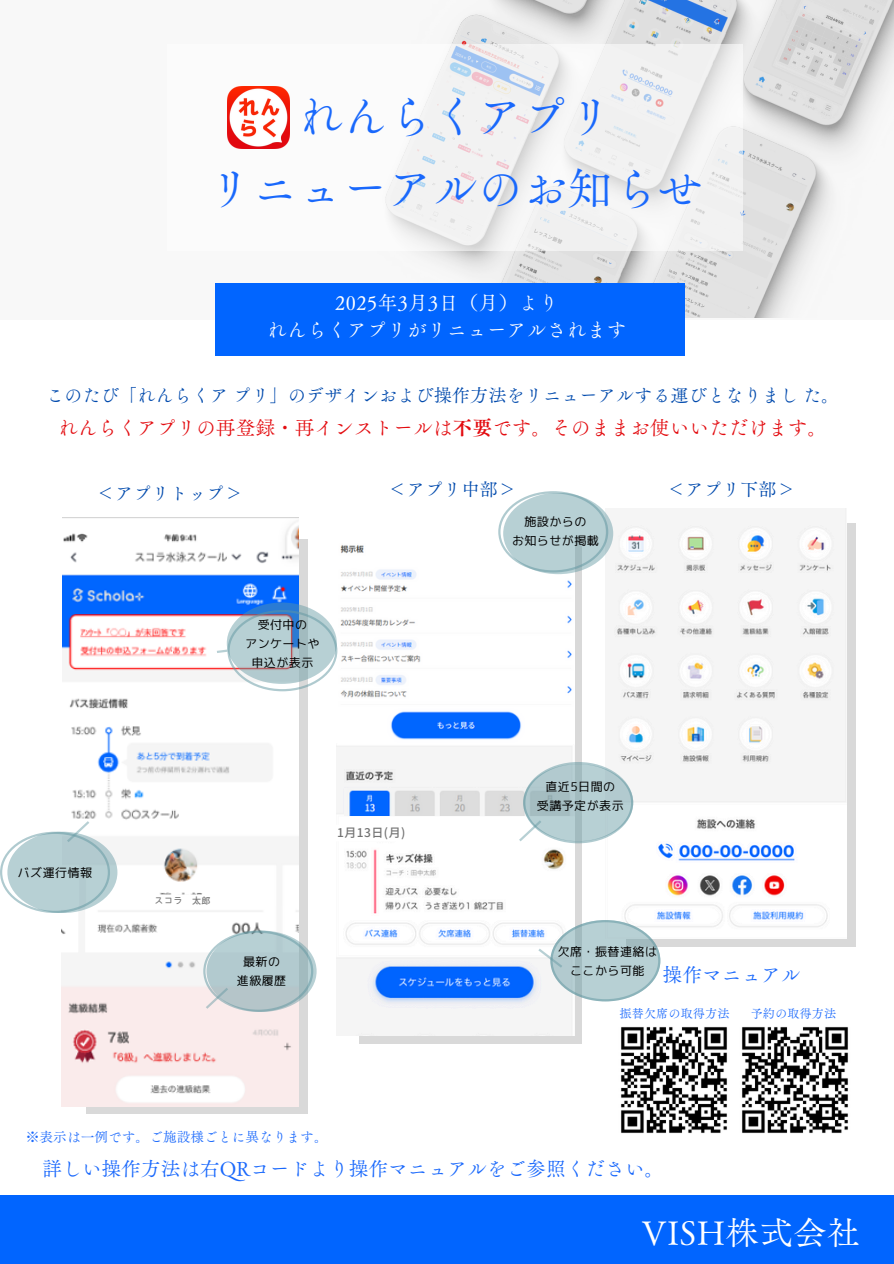
<style>
.page{position:relative;width:894px;height:1264px;background:#fff}
.page>*{position:absolute;margin:0;border:0;box-sizing:border-box;transform-origin:0 0}
.t1{font:45px/72px "Canva Tsuku A Old Min Pr 6 N R";color:#1968fc;text-align:center}
.t2{font:33px "Canva Tsuku A Old Min Pr 6 N R";letter-spacing:.025em;color:#fff}
.t3{font:19.65px "Canva Tsuku A Old Min Pr 6 N R";color:#1968fc}
.t4{font:19.65px "Canva Tsuku A Old Min Pr 6 N R";color:#e30c10}
.t5{font:19.5px/27px "Canva Tsuku A Old Min Pr 6 N R";letter-spacing:.025em;color:#fff;text-align:center}
.t6{font:18.15px "Canva Tsuku A Old Min Pr 6 N R";color:#004aad}
.t7{font:13.65px "Canva Tsuku A Old Min Pr 6 N R";color:#1968fc}
.t8{font:12.15px "Canva Tsuku A Old Min Pr 6 N R";color:#1968fc}
.t9{font:12px/19px "mplus 1 p regular";letter-spacing:.04em;color:#000;text-align:center}
.t10{font:700 12px "Bokutachino Gothic 2";color:#737373}
.t11{font:700 9px "Bokutachino Gothic 2";color:#737373}
.s1{font-family:"Canva Tsuku A Old Min Pr 6 N B"}
</style>
<div class="page">
<div style="left:0;top:1194px;width:893px;height:69px;background:#0165ff"></div>
<svg style="left:215px;top:0;width:678px;height:318px"></svg>
<svg style="left:215px;top:45px;width:527px;height:206px;fill:#f2f2f2"></svg>
<div style="left:215px;top:284px;width:470px;height:72px;background:#0165ff"></div>
<img style="left:227px;top:86px;width:62px;height:62px">
<div style="left:86px;top:539px;width:221px;height:574px;background:#d9d9d9"></div>
<img style="left:62px;top:517px;width:237px;height:544px">
<img style="left:62px;top:906px;width:236px;height:200px">
<svg style="left:359px;top:585px;width:222px;height:458px;background:#ddd"></svg>
<img style="left:337px;top:545px;width:237px;height:490px">
<div style="left:626px;top:524px;width:229px;height:423px;background:#d9d9d9"></div>
<img style="left:608px;top:508px;width:238px;height:430px">
<svg style="left:537px;top:920px;width:123px;height:81px"></svg>
<svg style="left:227px;top:602px;width:110px;height:82px"></svg>
<svg style="left:215px;top:610px;width:122px;height:81px;background:#becfd7"></svg>
<div style="left:7px;top:831px;width:110px;height:82px;background:#b7d0d4;border-radius:50%"></div>
<svg style="left:0;top:819px;width:110px;height:93px"></svg>
<svg style="left:203px;top:930px;width:110px;height:81px;background:#bcced2"></svg>
<img style="left:621px;top:1027px;width:106px;height:106px">
<img style="left:742px;top:1027px;width:106px;height:106px">
<img style="left:344px;top:788px;width:174px;height:27px">
<svg style="left:518px;top:762px;width:115px;height:81px"></svg>
<svg style="left:523px;top:764px;width:110px;height:77px;background:#aec8cc"></svg>
<svg style="left:496px;top:491px;width:112px;height:94px"></svg>
<svg style="left:503px;top:493px;width:110px;height:81px;background:#b4cdd1"></svg>
<svg style="left:151px;top:894px;width:63px;height:13px"></svg>
<svg style="left:337px;top:824px;width:73px;height:17px"></svg>
<h1 class="t1" style="left:208px;top:80px;width:496px">れんらくアプリ<br>リニューアルのお知らせ</h1>
<p class="t5" style="left:267px;top:289px;width:360px">2025年3月 3日（月）より<br>れんらくアプリがリニューアルされます</p>
<h4 class="t6" style="left:46px;top:386px;width:794px">このたび「れんらくアプリ」のデザインおよび操作方法をリニューアルする運びとなりました。</h4>
<h4 class="t4" style="left:58px;top:417px;width:770px">れんらくアプリの再登録・再インストールは<span class="s1">不要</span>です。そのままお使いいただけます。</h4>
<p class="t6" style="left:97px;top:483px;width:147px">＜アプリトップ＞</p>
<p class="t6" style="left:388px;top:480px;width:129px">＜アプリ中部＞</p>
<p class="t6" style="left:667px;top:480px;width:129px">＜アプリ下部＞</p>
<p class="t9" style="left:512px;top:512px;width:88px">施設からの<br>お知らせが掲載</p>
<p class="t9" style="left:18px;top:862px;width:76px">バズ運行情報</p>
<h6 class="t9" style="left:245px;top:614px;width:76px">受付中の<br>アンケートや申込が表示</h6>
<p class="t11" style="left:155px;top:895px;width:57px">スコラ 太郎</p>
<p class="t10" style="left:337px;top:826px;width:70px">1月 13日 (月)</p>
<p class="t9" style="left:536px;top:776px;width:88px">直近5日間の<br>受講予定が表示</p>
<h4 class="t9" style="left:557px;top:941px;width:101px">欠席・振替連絡はここから可能</h4>
<p class="t9" style="left:237px;top:952px;width:51px">最新の進級履歴</p>
<p class="t3" style="left:662px;top:964px;width:139px">操作マニュアル</p>
<h6 class="t8" style="left:619px;top:1007px;width:112px">振替欠席の取得方法</h6>
<p class="t8" style="left:750px;top:1007px;width:87px">予約の取得方法</p>
<h4 class="t7" style="left:26px;top:1129px;width:303px">※表示は一例です。ご施設様ごとに異なります。</h4>
<h4 class="t3" style="left:42px;top:1158px;width:623px">詳しい操作方法は右QRコードより操作マニュアルをご参照ください。</h4>
<h4 class="t2" style="left:641px;top:1215px;width:220px">VISH株式会社</h4>
</div>
